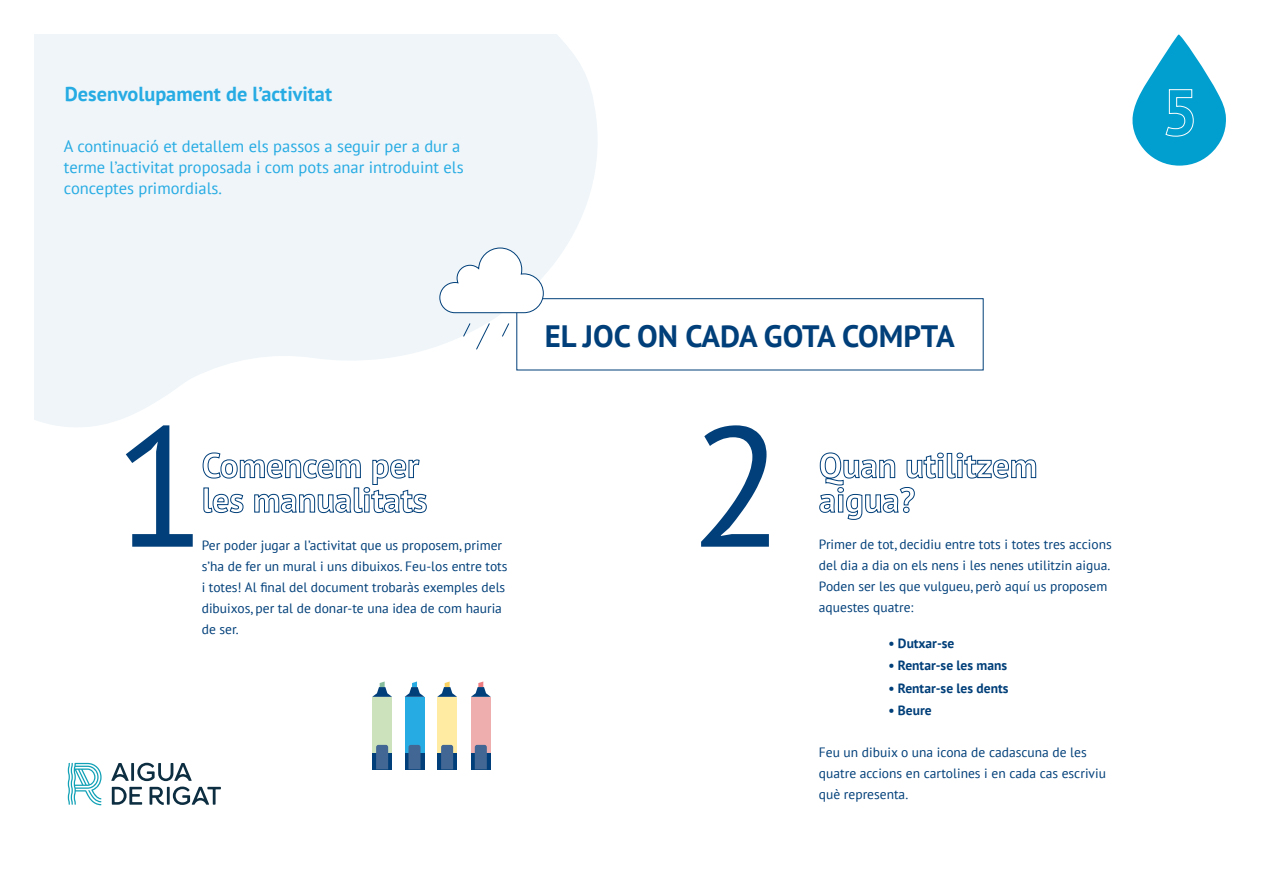
<style>
.page{position:relative;width:1263px;height:893px;background:#fff}
.page>*{position:absolute;margin:0;border:0;box-sizing:border-box;transform-origin:0 0}
.t1{font:170.4px "PT Sans";color:#003f79}
.t2{font:700 30.9px "PT Sans";color:#003f79}
.t3{font:700 20.25px "PT Sans";color:#26abe3}
.t4{font:16.5px/21px "PT Sans";color:#26abe3}
.t5{font:13.5px/21px "PT Sans";color:#003f79}
.t6{font:700 13.5px "PT Sans";color:#003f79}
</style>
<div class="page">
<svg style="left:34px;top:34px;width:576px;height:393px;fill:#eff5f9"></svg>
<svg style="left:1132px;top:34px;width:94px;height:132px"></svg>
<div style="left:437px;top:697px;width:20px;height:70px;background:#ffeca2"></div>
<svg style="left:437px;top:681px;width:20px;height:16px"></svg>
<div style="left:437px;top:753px;width:20px;height:16px;background:#003f79"></div>
<svg style="left:441px;top:745px;width:12px;height:24px"></svg>
<div style="left:471px;top:697px;width:20px;height:70px;background:#eeaeae"></div>
<svg style="left:471px;top:681px;width:20px;height:16px"></svg>
<svg style="left:471px;top:753px;width:20px;height:16px"></svg>
<svg style="left:475px;top:745px;width:12px;height:24px"></svg>
<div style="left:405px;top:697px;width:19px;height:70px;background:#26abe3"></div>
<svg style="left:405px;top:681px;width:19px;height:16px"></svg>
<svg style="left:405px;top:753px;width:19px;height:16px"></svg>
<svg style="left:408px;top:745px;width:12px;height:24px"></svg>
<div style="left:372px;top:697px;width:20px;height:70px;background:#cce2bc"></div>
<svg style="left:372px;top:681px;width:20px;height:16px"></svg>
<div style="left:372px;top:753px;width:20px;height:16px;background:#003f79"></div>
<svg style="left:376px;top:745px;width:12px;height:24px"></svg>
<hr style="left:131px;top:763px;width:3px;height:18px;background:#0d2e41">
<svg style="left:111px;top:763px;width:18px;height:18px"></svg>
<svg style="left:137px;top:763px;width:55px;height:18px"></svg>
<svg style="left:112px;top:787px;width:30px;height:18px"></svg>
<hr style="left:167px;top:787px;width:3px;height:18px;background:#0d2e41">
<svg style="left:173px;top:787px;width:48px;height:18px"></svg>
<svg style="left:150px;top:787px;width:14px;height:18px"></svg>
<svg style="left:68px;top:763px;width:34px;height:42px"></svg>
<div style="left:516px;top:298px;width:467px;height:72px;background:#fff;border:1px solid #003f79"></div>
<svg style="left:439px;top:247px;width:105px;height:66px"></svg>
<svg style="left:501px;top:322px;width:9px;height:15px"></svg>
<svg style="left:462px;top:322px;width:28px;height:28px"></svg>
<svg style="left:202px;top:452px;width:225px;height:61px"></svg>
<svg style="left:819px;top:452px;width:217px;height:68px"></svg>
<h3 class="t3" style="left:65px;top:80px;width:269px">Desenvolupament de l’activitat</h3>
<p class="t4" style="left:64px;top:136px;width:401px">A continuació et detallem els passos a seguir per a dur a terme l’activitat proposada i com pots anar introduint els conceptes primordials.</p>
<h1 class="t1" style="left:114px;top:377px;width:94px">1</h1>
<p class="t5" style="left:202px;top:534px;width:307px">Per poder jugar a l’activitat que us proposem, primer s’ha de fer un mural i uns dibuixos. Feu-los entre tots i totes! Al final del document trobaràs exemples dels</p>
<p class="t5" style="left:202px;top:597px;width:302px">dibuixos, per tal de donar-te una idea de com hauria de ser.</p>
<h2 class="t2" style="left:545px;top:315px;width:412px">EL JOC ON CADA GOTA COMPTA</h2>
<h1 class="t1" style="left:690px;top:377px;width:94px">2</h1>
<p class="t5" style="left:819px;top:533px;width:294px">Primer de tot, decidiu entre tots i totes tres accions del dia a dia on els nens i les nenes utilitzin aigua.<br>Poden ser les que vulgueu, però aquí us proposem aquestes quatre:</p>
<p class="t6" style="left:888px;top:634px;width:68px">• Dutxar-se</p>
<p class="t6" style="left:888px;top:657px;width:120px">• Rentar-se les mans</p>
<p class="t6" style="left:888px;top:679px;width:122px">• Rentar-se les dents</p>
<p class="t6" style="left:888px;top:702px;width:45px">• Beure</p>
<p class="t5" style="left:819px;top:742px;width:289px">Feu un dibuix o una icona de cadascuna de les quatre accions en cartolines i en cada cas escriviu què representa.</p>
</div>
